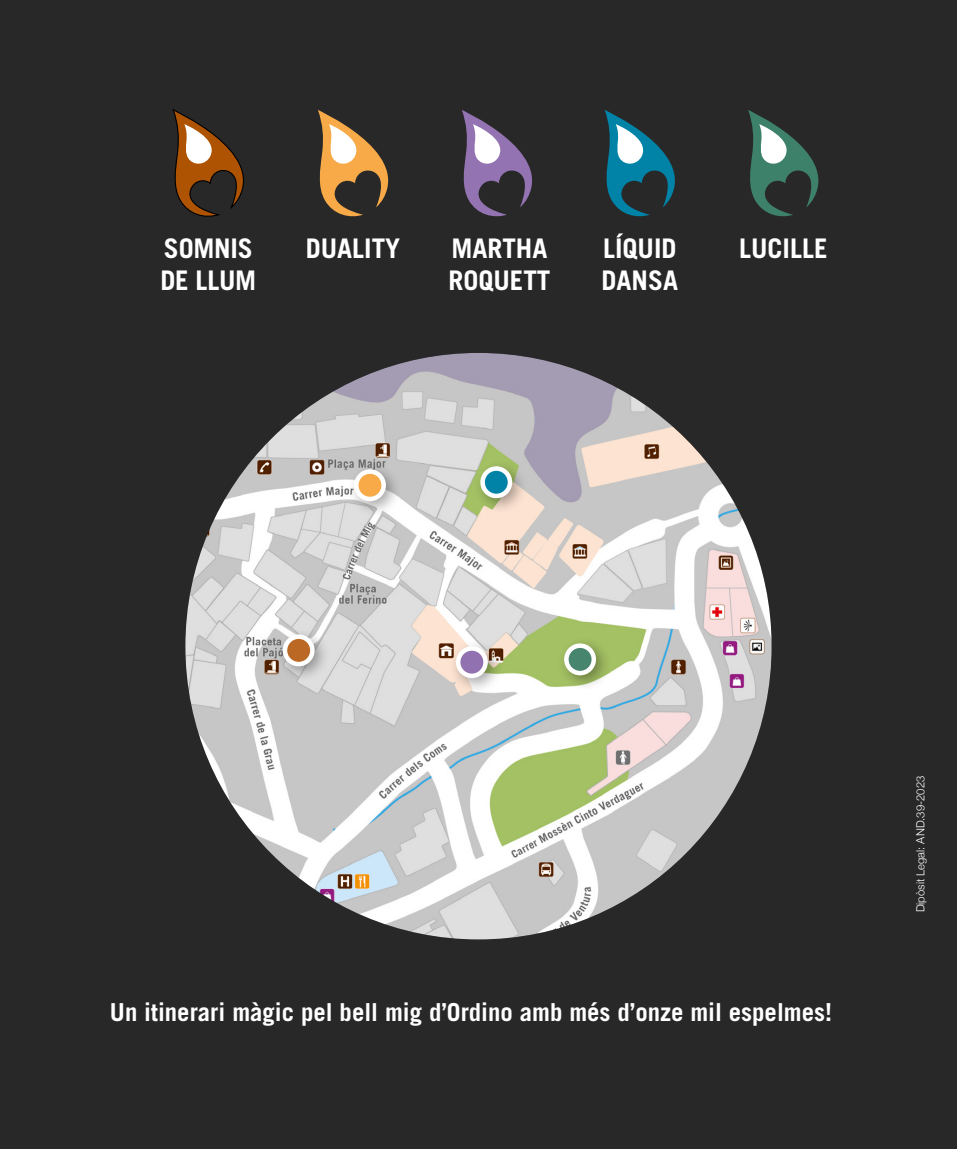
<style>
.page{position:relative;width:957px;height:1149px;background:#fff}
.page>*{position:absolute;margin:0;border:0;box-sizing:border-box;transform-origin:0 0}
.t1{font:700 27px/32.4px "Trade Gothic LT Std";color:#fff}
.t2{font:700 24.75px "Trade Gothic LT Std";color:#fff}
.t3{font:300 11.25px "Helvetica Neue";color:#fff}
</style>
<div class="page">
<div style="left:0;top:0;width:957px;height:1148px;background:#282828"></div>
<img style="left:185px;top:353px;width:586px;height:586px;border-radius:293px">
<div style="left:347px;top:462px;width:55px;height:55px;background:#000;opacity:.35"></div>
<svg style="left:356px;top:471px;width:28px;height:28px"></svg>
<div style="left:354px;top:469px;width:32px;height:32px;border:4px solid #fff;border-radius:50%"></div>
<div style="left:275px;top:627px;width:55px;height:55px;background:#000;opacity:.35"></div>
<svg style="left:285px;top:636px;width:27px;height:28px"></svg>
<div style="left:283px;top:634px;width:32px;height:32px;border:4px solid #fff;border-radius:50%"></div>
<div style="left:473px;top:459px;width:55px;height:55px;background:#000;opacity:.35"></div>
<svg style="left:482px;top:468px;width:28px;height:28px"></svg>
<div style="left:480px;top:466px;width:32px;height:32px;border:4px solid #fff;border-radius:50%"></div>
<div style="left:557px;top:636px;width:55px;height:55px;background:#000;opacity:.35"></div>
<svg style="left:566px;top:645px;width:28px;height:28px"></svg>
<div style="left:564px;top:643px;width:32px;height:32px;border:4px solid #fff;border-radius:50%"></div>
<div style="left:449px;top:639px;width:55px;height:55px;background:#000;opacity:.35"></div>
<svg style="left:458px;top:648px;width:27px;height:27px"></svg>
<div style="left:456px;top:646px;width:32px;height:32px;border:4px solid #fff;border-radius:50%"></div>
<svg style="left:172px;top:109px;width:72px;height:108px"></svg>
<svg style="left:318px;top:110px;width:71px;height:107px"></svg>
<svg style="left:462px;top:110px;width:70px;height:107px"></svg>
<svg style="left:604px;top:110px;width:71px;height:107px"></svg>
<svg style="left:748px;top:110px;width:71px;height:107px"></svg>
<p class="t1" style="left:160px;top:231px;width:97px">SOMNIS<br>DE LLUM</p>
<p class="t1" style="left:306px;top:231px;width:96px">DUALITY</p>
<p class="t1" style="left:601px;top:231px;width:78px">LÍQUID<br>DANSA</p>
<p class="t1" style="left:451px;top:231px;width:98px">MARTHA</p>
<p class="t1" style="left:739px;top:231px;width:90px">LUCILLE</p>
<p class="t1" style="left:448px;top:264px;width:104px">ROQUETT</p>
<p class="t2" style="left:110px;top:996px;width:723px">Un itinerari màgic pel bell mig d’Ordino amb més d’onze mil espelmes!</p>
<p class="t3" style="left:911px;top:912px;width:138px;rotate:-90deg">Dipòsit Legal: AND.39-2023</p>
</div>
